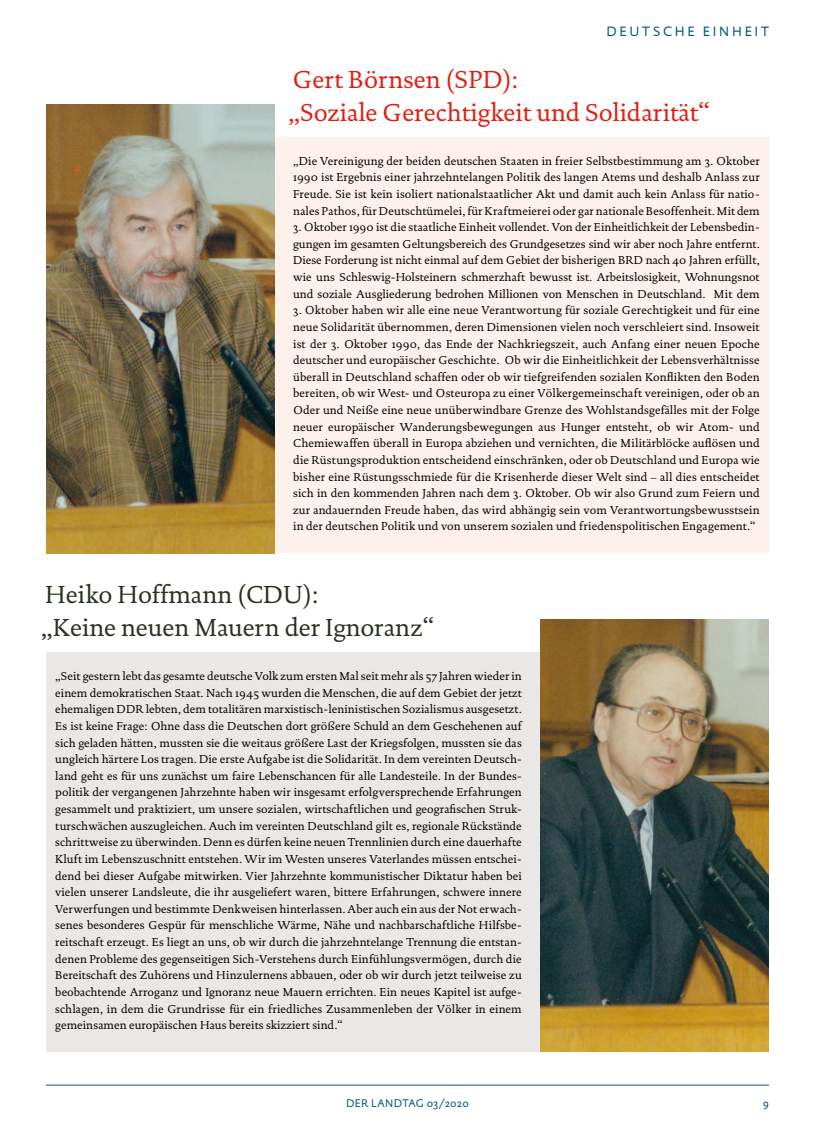
<style>
.page{position:relative;width:815px;height:1134px;background:#fff}
.page>*{position:absolute;margin:0;border:0;box-sizing:border-box;transform-origin:0 0}
.t1{font:25px/33.2px "DTL Documenta ST";color:#e41c0f}
.t2{font:25px/33.2px "DTL Documenta ST";color:#283221}
.t3{font:13.75px "DTL Documenta Sans ST";letter-spacing:.2em;color:#00557e}
.t4{font:11.62px/16.6px "DTL Documenta ST";letter-spacing:.005em;color:#000;text-align:justify}
.t5{font:11.25px "DTL Documenta Sans ST";letter-spacing:.025em;color:#00557e}
</style>
<div class="page">
<div style="left:46px;top:137px;width:723px;height:416px;background:#fef0ea"></div>
<img style="left:46px;top:104px;width:229px;height:449px">
<div style="left:46px;top:653px;width:723px;height:399px;background:#e9e8e6"></div>
<img style="left:540px;top:619px;width:229px;height:433px">
<hr style="left:46px;top:1085px;width:723px;height:1px;background:#00557e">
<p class="t3" style="left:606px;top:23px;width:164px">DEUTSCHE EINHEIT</p>
<h1 class="t1" style="left:288px;top:62px;width:424px">Gert Börnsen (SPD):<br>„Soziale Gerechtigkeit und Solidarität“</h1>
<p class="t4" style="left:293px;top:152px;width:468px">„Die Vereinigung der beiden deutschen Staaten in freier Selbstbestimmung am 3. Oktober 1990 ist Ergebnis einer jahrzehntelangen Politik des langen Atems und deshalb Anlass zur Freude. Sie ist kein isoliert nationalstaatlicher Akt und damit auch kein Anlass für natio&shy;nales Pathos, für Deutschtümelei, für Kraftmeierei oder gar nationale Besoffenheit. Mit dem</p>
<p class="t4" style="left:293px;top:219px;width:468px">3. Oktober 1990 ist die staatliche Einheit vollendet. Von der Einheitlichkeit der Lebensbedin&shy;gungen im gesamten Geltungsbereich des Grundgesetzes sind wir aber noch Jahre entfernt.<br>Diese Forderung ist nicht einmal auf dem Gebiet der bisherigen BRD nach 40 Jahren erfüllt, wie uns Schleswig-Holsteinern schmerzhaft bewusst ist. Arbeitslosigkeit, Wohnungsnot und soziale Ausgliederung bedrohen Millionen von Menschen in Deutschland. Mit dem</p>
<p class="t4" style="left:293px;top:302px;width:468px">3. Oktober haben wir alle eine neue Verantwortung für soziale Gerechtigkeit und für eine neue Solidarität übernommen, deren Dimensionen vielen noch verschleiert sind. Insoweit ist der 3. Oktober 1990, das Ende der Nachkriegszeit, auch Anfang einer neuen Epoche deutscher und europäischer Geschichte. Ob wir die Einheitlichkeit der Lebensverhältnisse überall in Deutschland schaffen oder ob wir tiefgreifenden sozialen Konflikten den Boden bereiten, ob wir West- und Osteuropa zu einer Völkergemeinschaft vereinigen, oder ob an Oder und Neiße eine neue unüberwindbare Grenze des Wohlstandsgefälles mit der Folge neuer europäischer Wanderungsbewegungen aus Hunger entsteht, ob wir Atom- und Chemiewaffen überall in Europa abziehen und vernichten, die Militärblöcke auflösen und die Rüstungsproduktion entscheidend einschränken, oder ob Deutschland und Europa wie bisher eine Rüstungsschmiede für die Krisenherde dieser Welt sind – all dies entscheidet sich in den kommenden Jahren nach dem 3. Oktober. Ob wir also Grund zum Feiern und zur andauernden Freude haben, das wird abhängig sein vom Verantwortungsbewusstsein in der deutschen Politik und von unserem sozialen und friedenspolitischen Engagement.“</p>
<h1 class="t2" style="left:41px;top:578px;width:395px">Heiko Hoffmann (CDU):<br>„Keine neuen Mauern der Ignoranz“</h1>
<p class="t4" style="left:55px;top:668px;width:468px">„Seit gestern lebt das gesamte deutsche Volk zum ersten Mal seit mehr als 57 Jahren wieder in einem demokratischen Staat. Nach 1945 wurden die Menschen, die auf dem Gebiet der jetzt ehemaligen DDR lebten, dem totalitären marxistisch-leninistischen Sozialismus ausgesetzt.<br>Es ist keine Frage: Ohne dass die Deutschen dort größere Schuld an dem Geschehenen auf sich geladen hätten, mussten sie die weitaus größere Last der Kriegsfolgen, mussten sie das ungleich härtere Los tragen. Die erste Aufgabe ist die Solidarität. In dem vereinten Deutsch&shy;land geht es für uns zunächst um faire Lebenschancen für alle Landesteile. In der Bundes&shy;politik der vergangenen Jahrzehnte haben wir insgesamt erfolgversprechende Erfahrungen gesammelt und praktiziert, um unsere sozialen, wirtschaftlichen und geografischen Struk&shy;turschwächen auszugleichen. Auch im vereinten Deutschland gilt es, regionale Rückstände schrittweise zu überwinden. Denn es dürfen keine neuen Trennlinien durch eine dauerhafte Kluft im Lebenszuschnitt entstehen. Wir im Westen unseres Vaterlandes müssen entschei&shy;dend bei dieser Aufgabe mitwirken. Vier Jahrzehnte kommunistischer Diktatur haben bei vielen unserer Landsleute, die ihr ausgeliefert waren, bittere Erfahrungen, schwere innere Verwerfungen und bestimmte Denkweisen hinterlassen. Aber auch ein aus der Not erwach&shy;senes besonderes Gespür für menschliche Wärme, Nähe und nachbarschaftliche Hilfsbe&shy;reitschaft erzeugt. Es liegt an uns, ob wir durch die jahrzehntelange Trennung die entstan&shy;denen Probleme des gegenseitigen Sich-Verstehens durch Einfühlungsvermögen, durch die Bereitschaft des Zuhörens und Hinzulernens abbauen, oder ob wir durch jetzt teilweise zu beobachtende Arroganz und Ignoranz neue Mauern errichten. Ein neues Kapitel ist aufge&shy;schlagen, in dem die Grundrisse für ein friedliches Zusammenleben der Völker in einem gemeinsamen europäischen Haus bereits skizziert sind.“</p>
<p class="t5" style="left:346px;top:1097px;width:124px">DER LANDTAG 03/2020</p>
<p class="t5" style="left:763px;top:1097px;width:7px">9</p>
</div>
